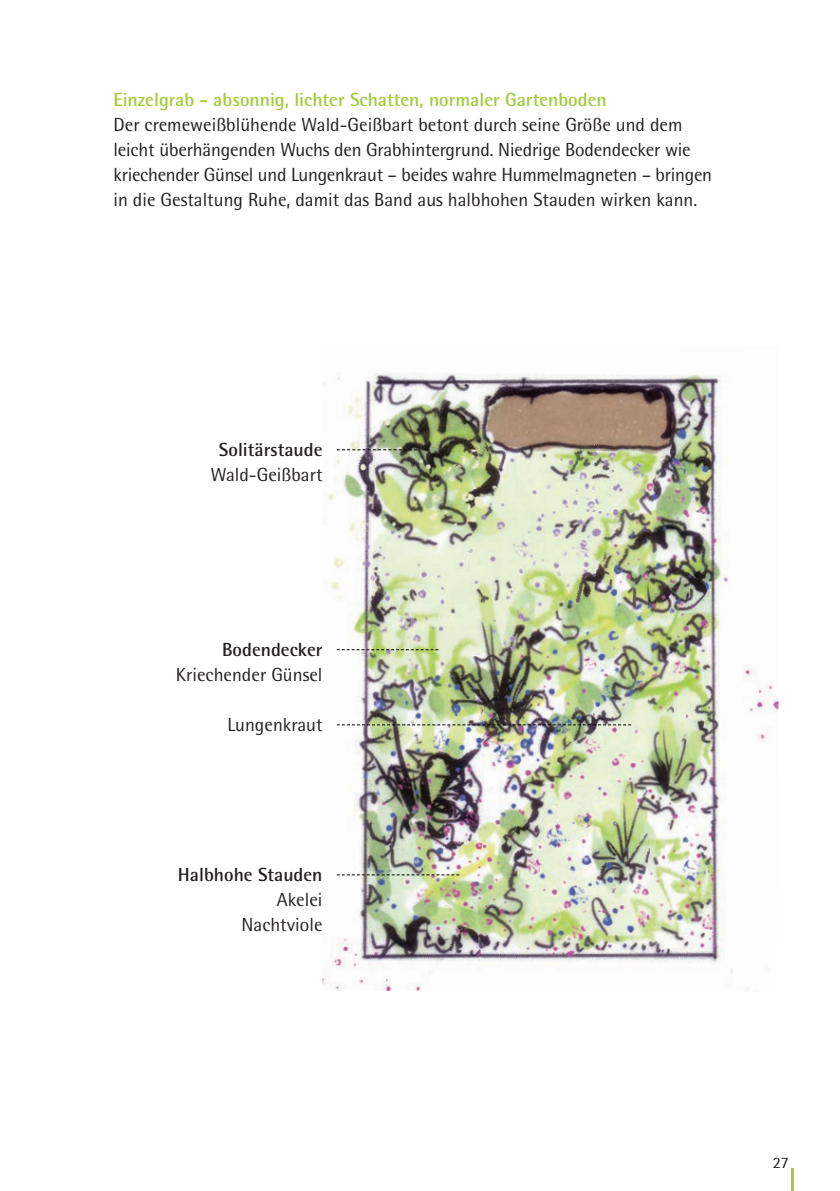
<style>
.page{position:relative;width:840px;height:1191px;background:#fff}
.page>*{position:absolute;margin:0;border:0;box-sizing:border-box;transform-origin:0 0}
.Fließtext{font:19px/25px "Rotis Semi Sans Pro";color:#231f20}
.Fließtext-2{font:700 19px/25px "Rotis Semi Sans Pro";color:#231f20;text-align:center}
.t1{font:16px "Rotis Semi Sans Pro";color:#231f20}
.s1{font-weight:700;color:#a1cc3a}
.s2{font-weight:400}
</style>
<div class="page">
<hr style="left:791px;top:1168px;width:2px;height:23px;background:#a1cc3a">
<img style="left:322px;top:373px;width:456px;height:618px">
<svg style="left:336px;top:449px;width:81px;height:1px"></svg>
<svg style="left:336px;top:649px;width:102px;height:1px"></svg>
<svg style="left:336px;top:724px;width:294px;height:1px"></svg>
<svg style="left:336px;top:874px;width:123px;height:1px"></svg>
<p class="Fließtext" style="left:113px;top:87px;width:600px"><span class="s1">Einzelgrab - absonnig, lichter Schatten, normaler Gartenboden<br></span>Der cremeweißblühende Wald-Geißbart betont durch seine Größe und dem leicht überhängenden Wuchs den Grabhintergrund. Niedrige Bodendecker wie kriechender Günsel und Lungenkraut – beides wahre Hummelmagneten – bringen in die Gestaltung Ruhe, damit das Band aus halbhohen Stauden wirken kann.</p>
<p class="Fließtext-2" style="left:210px;top:437px;width:113px">Solitärstaude<br><span class="s2">Wald-Geißbart</span></p>
<p class="Fließtext-2" style="left:222px;top:637px;width:102px">Bodendecker</p>
<p class="Fließtext" style="left:176px;top:662px;width:148px">Kriechender Günsel</p>
<p class="Fließtext" style="left:227px;top:712px;width:96px">Lungenkraut</p>
<p class="Fließtext-2" style="left:178px;top:862px;width:146px">Halbhohe Stauden</p>
<p class="Fließtext" style="left:277px;top:887px;width:47px">Akelei</p>
<p class="Fließtext" style="left:241px;top:912px;width:82px">Nachtviole</p>
<p class="t1" style="left:772px;top:1153px;width:18px">27</p>
</div>
